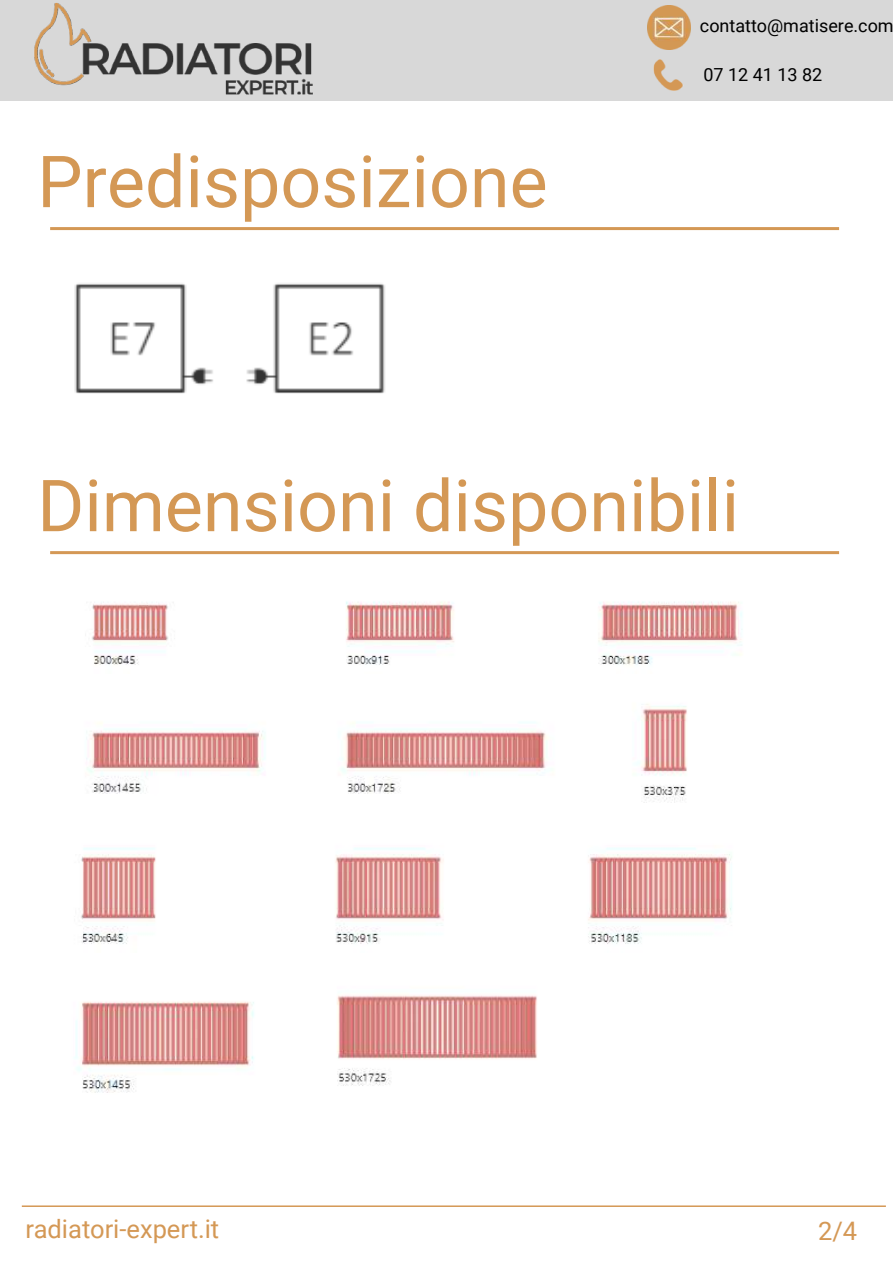
<style>
.page{position:relative;width:893px;height:1263px;background:#fff}
.page>*{position:absolute;margin:0;border:0;box-sizing:border-box;transform-origin:0 0}
.t1{font:71.85px "Roboto";color:#d49855}
.t2{font:25.5px "Roboto";color:#d49855}
.t3{font:18px "Roboto";color:#000}
</style>
<div class="page">
<div style="left:0;top:0;width:893px;height:100px;background:#d8d8d8"></div>
<img style="left:647px;top:6px;width:44px;height:44px">
<img style="left:653px;top:59px;width:30px;height:32px">
<hr style="left:22px;top:1205px;width:864px;height:2px;background:#d49855">
<hr style="left:50px;top:227px;width:789px;height:3px;background:#d49855">
<img style="left:74px;top:283px;width:311px;height:111px">
<hr style="left:50px;top:551px;width:789px;height:3px;background:#d49855">
<img style="left:92px;top:601px;width:650px;height:64px">
<img style="left:86px;top:722px;width:462px;height:72px">
<img style="left:636px;top:704px;width:51px;height:99px">
<img style="left:81px;top:848px;width:651px;height:96px">
<img style="left:75px;top:1001px;width:179px;height:92px">
<img style="left:337px;top:995px;width:200px;height:91px">
<img style="left:0;top:2px;width:348px;height:99px">
<p class="t1" style="left:37px;top:131px;width:512px">Predisposizione</p>
<p class="t3" style="left:700px;top:13px;width:195px">contatto@matisere.com</p>
<p class="t3" style="left:703px;top:62px;width:121px">07 12 41 13 82</p>
<p class="t1" style="left:37px;top:455px;width:703px">Dimensioni disponibili</p>
<p class="t2" style="left:26px;top:1211px;width:195px">radiatori-expert.it</p>
<p class="t2" style="left:818px;top:1213px;width:41px">2/4</p>
</div>
